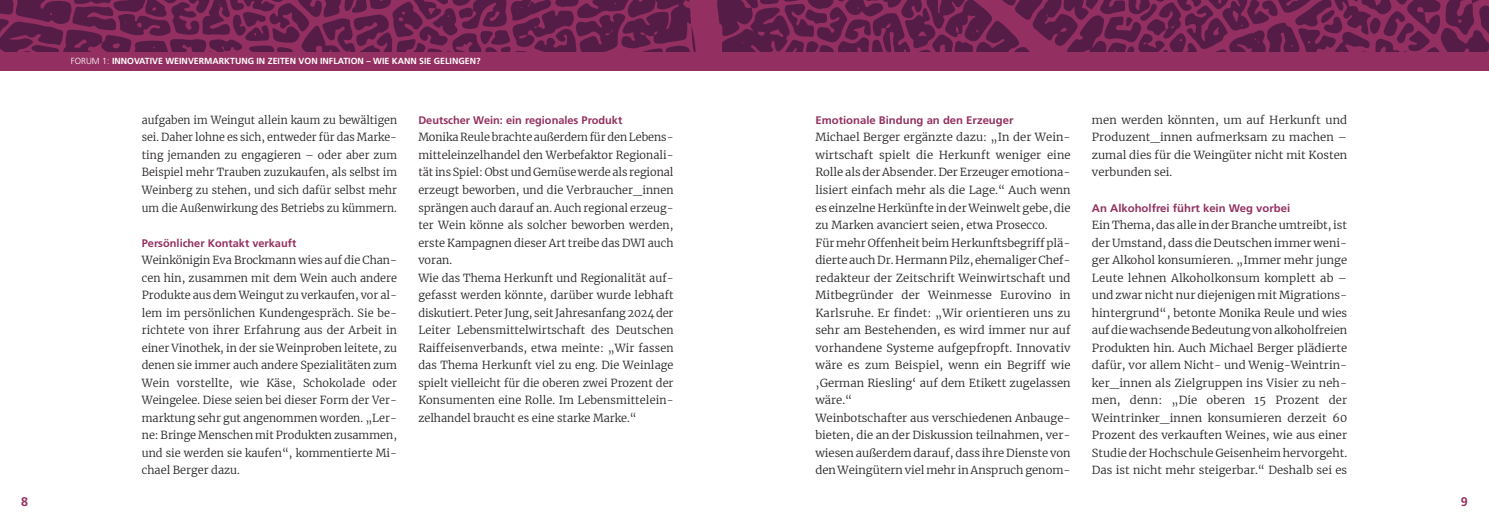
<style>
.page{position:relative;width:1489px;height:525px;background:#fff}
.page>*{position:absolute;margin:0;border:0;box-sizing:border-box;transform-origin:0 0}
.t1{font:700 12.5px "Frutiger";color:#933061}
.t2{font:300 11px/17.5px "Merriweather";color:#231f20;text-align:justify}
.t3{font:700 11px "Frutiger";color:#933061}
.t4{font:700 8.75px "Frutiger";color:#fff}
.s1{font-weight:300}
</style>
<div class="page">
<div style="left:0;top:0;width:1488px;height:71px;background:#933061"></div>
<svg style="left:0;top:0;width:1488px;height:52px;fill:#561c48"></svg>
<svg style="left:750px;top:28px;width:33px;height:9px"></svg>
<svg style="left:635px;top:0;width:8px;height:2px"></svg>
<svg style="left:637px;top:31px;width:20px;height:5px"></svg>
<svg style="left:729px;top:0;width:23px;height:9px"></svg>
<svg style="left:934px;top:0;width:11px;height:13px"></svg>
<svg style="left:71px;top:39px;width:16px;height:9px"></svg>
<svg style="left:1080px;top:48px;width:12px;height:4px"></svg>
<svg style="left:602px;top:30px;width:11px;height:5px"></svg>
<svg style="left:1043px;top:14px;width:5px;height:4px"></svg>
<svg style="left:1055px;top:27px;width:11px;height:7px"></svg>
<svg style="left:1453px;top:0;width:19px;height:23px"></svg>
<svg style="left:1459px;top:48px;width:10px;height:4px"></svg>
<svg style="left:516px;top:35px;width:12px;height:3px"></svg>
<svg style="left:531px;top:26px;width:7px;height:2px"></svg>
<svg style="left:970px;top:29px;width:8px;height:5px"></svg>
<svg style="left:952px;top:24px;width:11px;height:11px"></svg>
<svg style="left:150px;top:46px;width:5px;height:3px"></svg>
<svg style="left:1210px;top:27px;width:9px;height:9px"></svg>
<svg style="left:326px;top:50px;width:6px;height:2px"></svg>
<svg style="left:882px;top:23px;width:8px;height:6px"></svg>
<svg style="left:900px;top:49px;width:6px;height:3px"></svg>
<svg style="left:479px;top:6px;width:21px;height:15px"></svg>
<svg style="left:134px;top:23px;width:8px;height:4px"></svg>
<svg style="left:1251px;top:38px;width:8px;height:5px"></svg>
<svg style="left:1304px;top:41px;width:6px;height:3px"></svg>
<svg style="left:1413px;top:7px;width:11px;height:6px"></svg>
<svg style="left:424px;top:8px;width:13px;height:7px"></svg>
<svg style="left:395px;top:12px;width:10px;height:9px"></svg>
<svg style="left:216px;top:4px;width:5px;height:3px"></svg>
<svg style="left:913px;top:24px;width:14px;height:16px"></svg>
<svg style="left:344px;top:50px;width:6px;height:2px"></svg>
<svg style="left:452px;top:41px;width:20px;height:11px"></svg>
<svg style="left:514px;top:1px;width:17px;height:11px"></svg>
<svg style="left:1228px;top:11px;width:14px;height:16px"></svg>
<svg style="left:110px;top:43px;width:10px;height:6px"></svg>
<svg style="left:1176px;top:39px;width:6px;height:2px"></svg>
<svg style="left:1167px;top:24px;width:8px;height:4px"></svg>
<svg style="left:444px;top:15px;width:6px;height:2px"></svg>
<svg style="left:219px;top:46px;width:6px;height:5px"></svg>
<svg style="left:1140px;top:42px;width:8px;height:3px"></svg>
<svg style="left:149px;top:7px;width:7px;height:4px"></svg>
<svg style="left:251px;top:33px;width:5px;height:3px"></svg>
<p class="t4" style="left:71px;top:58px;width:411px"><span class="s1">FORUM 1:</span> INNOVATIVE WEINVERMARKTUNG IN ZEITEN VON INFLATION – WIE KANN SIE GELINGEN?</p>
<p class="t2" style="left:142px;top:111px;width:257px">aufgaben im Weingut allein kaum zu bewältigen sei. Daher lohne es sich, entweder für das Marke&shy;ting jemanden zu engagieren – oder aber zum Beispiel mehr Trauben zuzukaufen, als selbst im Weinberg zu stehen, und sich dafür selbst mehr um die Außenwirkung des Betriebs zu kümmern.</p>
<p class="t3" style="left:142px;top:238px;width:156px">Persönlicher Kontakt verkauft</p>
<p class="t2" style="left:142px;top:251px;width:257px">Weinkönigin Eva Brockmann wies auf die Chan&shy;cen hin, zusammen mit dem Wein auch andere Produkte aus dem Weingut zu verkaufen, vor al&shy;lem im persönlichen Kundengespräch. Sie be&shy;richtete von ihrer Erfahrung aus der Arbeit in einer Vinothek, in der sie Weinproben leitete, zu denen sie immer auch andere Spezialitäten zum Wein vorstellte, wie Käse, Schokolade oder Weingelee. Diese seien bei dieser Form der Ver&shy;marktung sehr gut angenommen worden. „Ler&shy;ne: Bringe Menschen mit Produkten zusammen, und sie werden sie kaufen“, kommentierte Mi&shy;chael Berger dazu.</p>
<p class="t3" style="left:418px;top:116px;width:205px">Deutscher Wein: ein regionales Produkt</p>
<p class="t2" style="left:418px;top:129px;width:257px;text-align:left">MonikaReulebrachte außerdemfürdenLebens&shy;mitteleinzelhandel den Werbefaktor Regionali&shy;tät ins Spiel: Obstund Gemüse werde als regional erzeugt beworben, und die Verbraucher_innen sprängen auch darauf an. Auch regional erzeug&shy;ter Wein könne als solcher beworben werden, erste Kampagnen dieser Art treibe das DWI auch voran.<br>Wie das Thema Herkunft und Regionalität auf&shy;gefasst werden könnte, darüber wurde lebhaft diskutiert.Peter Jung, seit Jahresanfang2024der Leiter Lebensmittelwirtschaft des Deutschen Raiffeisenverbands, etwa meinte: „Wir fassen das Thema Herkunft viel zu eng. Die Weinlage spielt vielleicht für die oberen zwei Prozent der Konsumenten eine Rolle. Im Lebensmittelein&shy;zelhandel braucht es eine starke Marke.“</p>
<p class="t3" style="left:815px;top:116px;width:199px">Emotionale Bindung an den Erzeuger</p>
<p class="t2" style="left:815px;top:129px;width:257px;text-align:left">Michael Berger ergänzte dazu: „In der Wein&shy;wirtschaft spielt die Herkunft weniger eine Rolle alsderAbsender.DerErzeuger emotiona&shy;lisiert einfach mehr als die Lage.“ Auch wenn es einzelne Herkünfte inderWeinwelt gebe,die zu Marken avanciert seien, etwa Prosecco.<br>Fürmehr Offenheit beimHerkunftsbegriffplä&shy;dierte auchDr. HermannPilz, ehemaligerChef&shy;redakteur der Zeitschrift Weinwirtschaft und Mitbegründer der Weinmesse Eurovino in Karlsruhe. Er findet: „Wir orientieren uns zu sehr am Bestehenden, es wird immer nur auf vorhandene Systeme aufgepfropft. Innovativ wäre es zum Beispiel, wenn ein Begriff wie ‚German Riesling‘ auf dem Etikett zugelassen wäre.“<br>Weinbotschafter aus verschiedenen Anbauge&shy;bieten, die an der Diskussion teilnahmen, ver&shy;wiesen außerdem darauf, dass ihre Dienste von denWeingüternvielmehr inAnspruchgenom-</p>
<p class="t2" style="left:1091px;top:111px;width:257px">men werden könnten, um auf Herkunft und Produzent_innen aufmerksam zu machen – zumal dies für die Weingüter nicht mit Kosten verbunden sei.</p>
<p class="t3" style="left:1091px;top:203px;width:200px">An Alkoholfrei führt kein Weg vorbei</p>
<p class="t2" style="left:1091px;top:216px;width:257px">EinThema,das alle inderBrancheumtreibt,ist der Umstand, dass die Deutschen immer weni&shy;ger Alkohol konsumieren. „Immer mehr junge Leute lehnen Alkoholkonsum komplett ab – und zwar nicht nur diejenigen mit Migrations&shy;hintergrund“, betonte Monika Reule und wies aufdie wachsendeBedeutungvonalkoholfreien Produkten hin. Auch Michael Berger plädierte dafür, vor allem Nicht- und Wenig-Weintrin&shy;ker_innen als Zielgruppen ins Visier zu neh&shy;men, denn: „Die oberen 15 Prozent der Weintrinker_innen konsumieren derzeit 60<br>Prozent des verkauften Weines, wie aus einer Studieder Hochschule Geisenheimhervorgeht.<br>Das ist nicht mehr steigerbar.“ Deshalb sei es</p>
<p class="t1" style="left:21px;top:496px;width:8px">8</p>
<p class="t1" style="left:1460px;top:496px;width:8px">9</p>
</div>
